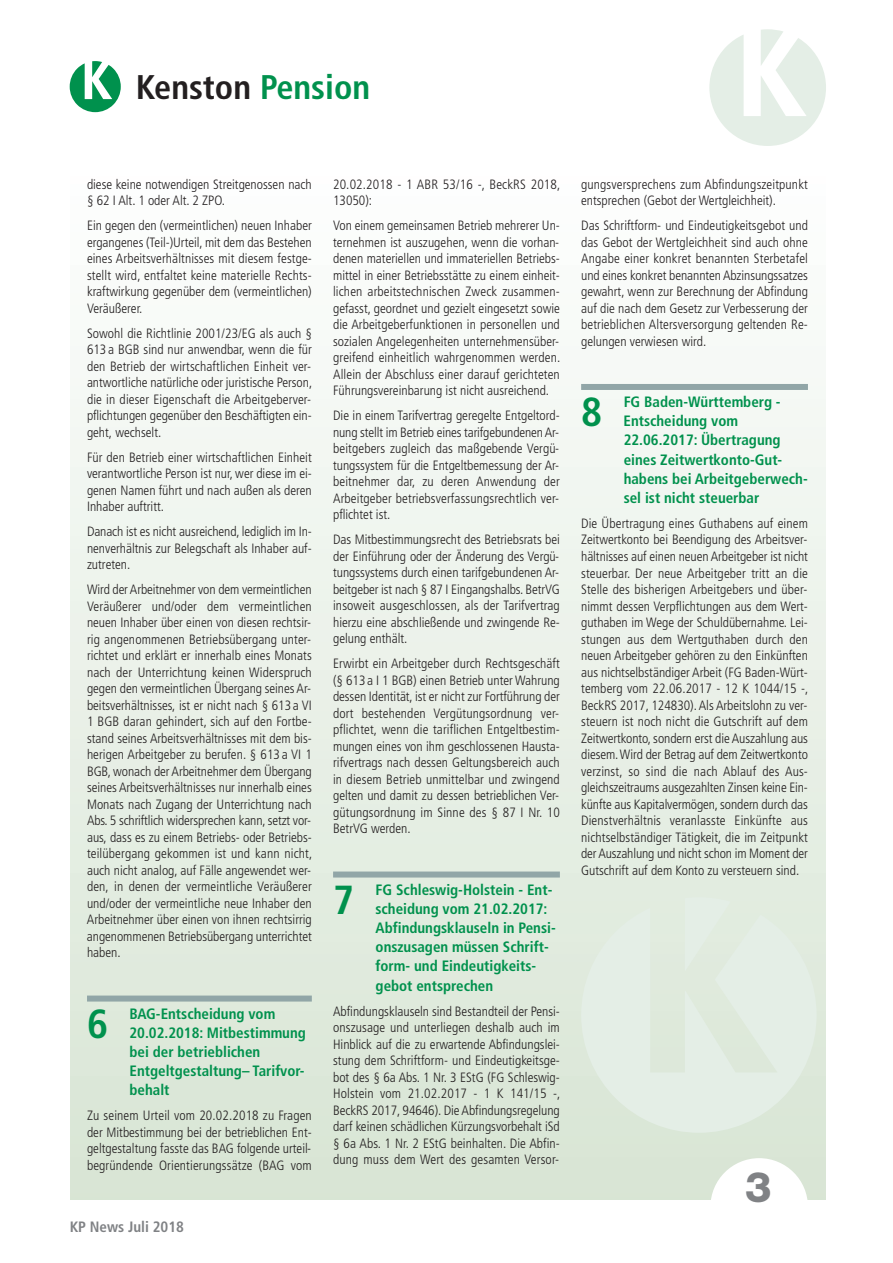
<style>
.page{position:relative;width:893px;height:1263px;background:#fff}
.page>*{position:absolute;margin:0;border:0;box-sizing:border-box;transform-origin:0 0}
.t1{font:800 42px "Helvetica Neue";color:#808285}
.t2{font:700 condensed 40.5px "Frutiger";color:#00914d}
.t3{font:700 condensed 34.2px "Frutiger";color:#231f20}
.t4{font:700 condensed 15px/19.2px "Frutiger";color:#00914d}
.t5{font:700 condensed 15px "Frutiger";color:#808285}
.t6{font:300 condensed 13.5px/16.5px "Frutiger";color:#231f20;text-align:justify}
.s1{color:#00914d}
</style>
<div class="page">
<div style="left:70px;top:168px;width:756px;height:1031px;background:linear-gradient(to bottom,#fdfefe,#d7e5d4)"></div>
<div style="left:333px;top:871px;width:227px;height:6px;background:#91a6a7"></div>
<div style="left:87px;top:995px;width:225px;height:6px;background:#91a6a7"></div>
<div style="left:581px;top:384px;width:227px;height:6px;background:#91a6a7"></div>
<svg style="left:709px;top:29px;width:117px;height:117px"></svg>
<svg style="left:70px;top:61px;width:51px;height:51px"></svg>
<div style="left:710px;top:1158px;width:98px;height:98px;background:#fff;border-radius:50%"></div>
<svg style="left:685px;top:897px;width:46px;height:11px"></svg>
<svg style="left:581px;top:908px;width:236px;height:225px;background:#e1ece1"></svg>
<h3 class="t3" style="left:136px;top:73px;width:236px">Kenston <span class="s1">Pension</span></h3>
<p class="t6" style="left:87px;top:177px;width:226px">diese keine notwendigen Streitgenossen nach § 62 I Alt. 1 oder Alt. 2 ZPO.</p>
<p class="t6" style="left:87px;top:218px;width:226px">Ein gegen den (vermeintlichen) neuen Inhaber ergangenes (Teil-)Urteil, mit dem das Bestehen eines Arbeitsverhältnisses mit diesem festge&shy;stellt wird, entfaltet keine materielle Rechts&shy;kraftwirkung gegenüber dem (vermeintlichen)<br>Veräußerer.</p>
<p class="t6" style="left:87px;top:326px;width:227px">Sowohl die Richtlinie 2001/23/EG als auch § 613 a BGB sind nur anwendbar, wenn die für den Betrieb der wirtschaftlichen Einheit ver&shy;antwortliche natürliche oder juristische Person, die in dieser Eigenschaft die Arbeitgeberver&shy;pflichtungen gegenüber den Beschäftigten ein&shy;geht, wechselt.</p>
<p class="t6" style="left:87px;top:450px;width:226px">Für den Betrieb einer wirtschaftlichen Einheit verantwortliche Person ist nur, wer diese im ei&shy;genen Namen führt und nach außen als deren Inhaber auftritt.</p>
<p class="t6" style="left:87px;top:524px;width:226px">Danach ist es nicht ausreichend, lediglich im In&shy;nenverhältnis zur Belegschaft als Inhaber auf&shy;zutreten.</p>
<p class="t6" style="left:87px;top:582px;width:227px">Wird der Arbeitnehmer von dem vermeintlichen Veräußerer und/oder dem vermeintlichen neuen Inhaber über einen von diesen rechtsir&shy;rig angenommenen Betriebsübergang unter&shy;richtet und erklärt er innerhalb eines Monats nach der Unterrichtung keinen Widerspruch gegen den vermeintlichen Übergang seines Ar&shy;beitsverhältnisses, ist er nicht nach § 613 a VI 1 BGB daran gehindert, sich auf den Fortbe&shy;stand seines Arbeitsverhältnisses mit dem bis&shy;herigen Arbeitgeber zu berufen. § 613 a VI 1<br>BGB, wonach der Arbeitnehmer dem Übergang seines Arbeitsverhältnisses nur innerhalb eines Monats nach Zugang der Unterrichtung nach Abs. 5 schriftlich widersprechen kann, setzt vor&shy;aus, dass es zu einem Betriebs- oder Betriebs&shy;teilübergang gekommen ist und kann nicht, auch nicht analog, auf Fälle angewendet wer&shy;den, in denen der vermeintliche Veräußerer und/oder der vermeintliche neue Inhaber den Arbeitnehmer über einen von ihnen rechtsirrig angenommenen Betriebsübergang unterrichtet haben.</p>
<h2 class="t2" style="left:87px;top:1007px;width:23px">6</h2>
<p class="t4" style="left:129px;top:1005px;width:178px">BAG-Entscheidung vom<br>20.02.2018: Mitbestimmung bei der betrieblichen<br>Entgeltgestaltung– Tarifvor&shy;behalt</p>
<p class="t6" style="left:87px;top:1108px;width:226px">Zu seinem Urteil vom 20.02.2018 zu Fragen der Mitbestimmung bei der betrieblichen Ent&shy;geltgestaltung fasste das BAG folgende urteil&shy;begründende Orientierungssätze (BAG vom</p>
<p class="t5" style="left:70px;top:1221px;width:116px">KP News Juli 2018</p>
<p class="t6" style="left:333px;top:177px;width:229px">20.02.2018 - 1 ABR 53/16 -, BeckRS 2018,<br>13050):</p>
<p class="t6" style="left:333px;top:218px;width:229px">Von einem gemeinsamen Betrieb mehrerer Un&shy;ternehmen ist auszugehen, wenn die vorhan&shy;denen materiellen und immateriellen Betriebs&shy;mittel in einer Betriebsstätte zu einem einheit&shy;lichen arbeitstechnischen Zweck zusammen&shy;gefasst, geordnet und gezielt eingesetzt sowie die Arbeitgeberfunktionen in personellen und sozialen Angelegenheiten unternehmensüber&shy;greifend einheitlich wahrgenommen werden.<br>Allein der Abschluss einer darauf gerichteten Führungsvereinbarung ist nicht ausreichend.</p>
<p class="t6" style="left:333px;top:408px;width:228px">Die in einem Tarifvertrag geregelte Entgeltord&shy;nung stellt im Betrieb eines tarifgebundenenAr&shy;beitgebers zugleich das maßgebende Vergü&shy;tungssystem für die Entgeltbemessung der Ar&shy;beitnehmer dar, zu deren Anwendung der Arbeitgeber betriebsverfassungsrechtlich ver&shy;pflichtet ist.</p>
<p class="t6" style="left:333px;top:532px;width:228px">Das Mitbestimmungsrecht des Betriebsrats bei der Einführung oder der Änderung des Vergü&shy;tungssystems durch einen tarifgebundenen Ar&shy;beitgeber ist nach § 87 I Eingangshalbs. BetrVG insoweit ausgeschlossen, als der Tarifvertrag hierzu eine abschließende und zwingende Re&shy;gelung enthält.</p>
<p class="t6" style="left:333px;top:656px;width:228px">Erwirbt ein Arbeitgeber durch Rechtsgeschäft (§ 613 a I 1 BGB) einen Betrieb unter Wahrung dessen Identität, ist er nicht zur Fortführung der dort bestehenden Vergütungsordnung ver&shy;pflichtet, wenn die tariflichen Entgeltbestim&shy;mungen eines von ihm geschlossenen Hausta&shy;rifvertrags nach dessen Geltungsbereich auch in diesem Betrieb unmittelbar und zwingend gelten und damit zu dessen betrieblichen Ver&shy;gütungsordnung im Sinne des § 87 I Nr. 10<br>BetrVG werden.</p>
<h2 class="t2" style="left:333px;top:883px;width:23px">7</h2>
<p class="t4" style="left:375px;top:881px;width:182px">FG Schleswig-Holstein - Ent&shy;scheidung vom 21.02.2017:<br>Abfindungsklauseln in Pensi&shy;onszusagen müssen Schrift&shy;form- und Eindeutigkeits&shy;gebot entsprechen</p>
<p class="t6" style="left:333px;top:1004px;width:229px">Abfindungsklauseln sind Bestandteil der Pensi&shy;onszusage und unterliegen deshalb auch im Hinblick auf die zu erwartende Abfindungslei&shy;stung dem Schriftform- und Eindeutigkeitsge&shy;bot des § 6a Abs. 1 Nr. 3 EStG (FG Schleswig-Holstein vom 21.02.2017 - 1 K 141/15 -, BeckRS 2017, 94646). Die Abfindungsregelung darf keinen schädlichen Kürzungsvorbehalt iSd § 6a Abs. 1 Nr. 2 EStG beinhalten. Die Abfin&shy;dung muss dem Wert des gesamten Versor-</p>
<p class="t6" style="left:581px;top:177px;width:228px">gungsversprechens zum Abfindungszeitpunkt entsprechen (Gebot der Wertgleichheit).</p>
<p class="t6" style="left:581px;top:218px;width:228px">Das Schriftform- und Eindeutigkeitsgebot und das Gebot der Wertgleichheit sind auch ohne Angabe einer konkret benannten Sterbetafel und eines konkret benannten Abzinsungssatzes gewahrt, wenn zur Berechnung der Abfindung auf die nach dem Gesetz zur Verbesserung der betrieblichen Altersversorgung geltenden Re&shy;gelungen verwiesen wird.</p>
<h2 class="t2" style="left:581px;top:396px;width:23px">8</h2>
<p class="t4" style="left:623px;top:393px;width:186px">FG Baden-Württemberg -<br>Entscheidung vom<br>22.06.2017: Übertragung eines Zeitwertkonto-Gut&shy;habens bei Arbeitgeberwech&shy;sel ist nicht steuerbar</p>
<p class="t6" style="left:581px;top:516px;width:229px">Die Übertragung eines Guthabens auf einem Zeitwertkonto bei Beendigung des Arbeitsver&shy;hältnisses auf einen neuen Arbeitgeber ist nicht steuerbar. Der neue Arbeitgeber tritt an die Stelle des bisherigen Arbeitgebers und über&shy;nimmt dessen Verpflichtungen aus dem Wert&shy;guthaben im Wege der Schuldübernahme. Lei&shy;stungen aus dem Wertguthaben durch den neuen Arbeitgeber gehören zu den Einkünften aus nichtselbständiger Arbeit (FG Baden-Würt&shy;temberg vom 22.06.2017 - 12 K 1044/15 -, BeckRS 2017, 124830).Als Arbeitslohn zu ver&shy;steuern ist noch nicht die Gutschrift auf dem Zeitwertkonto, sondern erst die Auszahlung aus diesem.Wird der Betrag auf dem Zeitwertkonto verzinst, so sind die nach Ablauf des Aus&shy;gleichszeitraums ausgezahlten Zinsen keine Ein&shy;künfte aus Kapitalvermögen, sondern durch das Dienstverhältnis veranlasste Einkünfte aus nichtselbständiger Tätigkeit, die im Zeitpunkt derAuszahlung und nicht schon im Moment der Gutschrift auf dem Konto zu versteuern sind.</p>
<h1 class="t1" style="left:745px;top:1171px;width:28px">3</h1>
</div>
